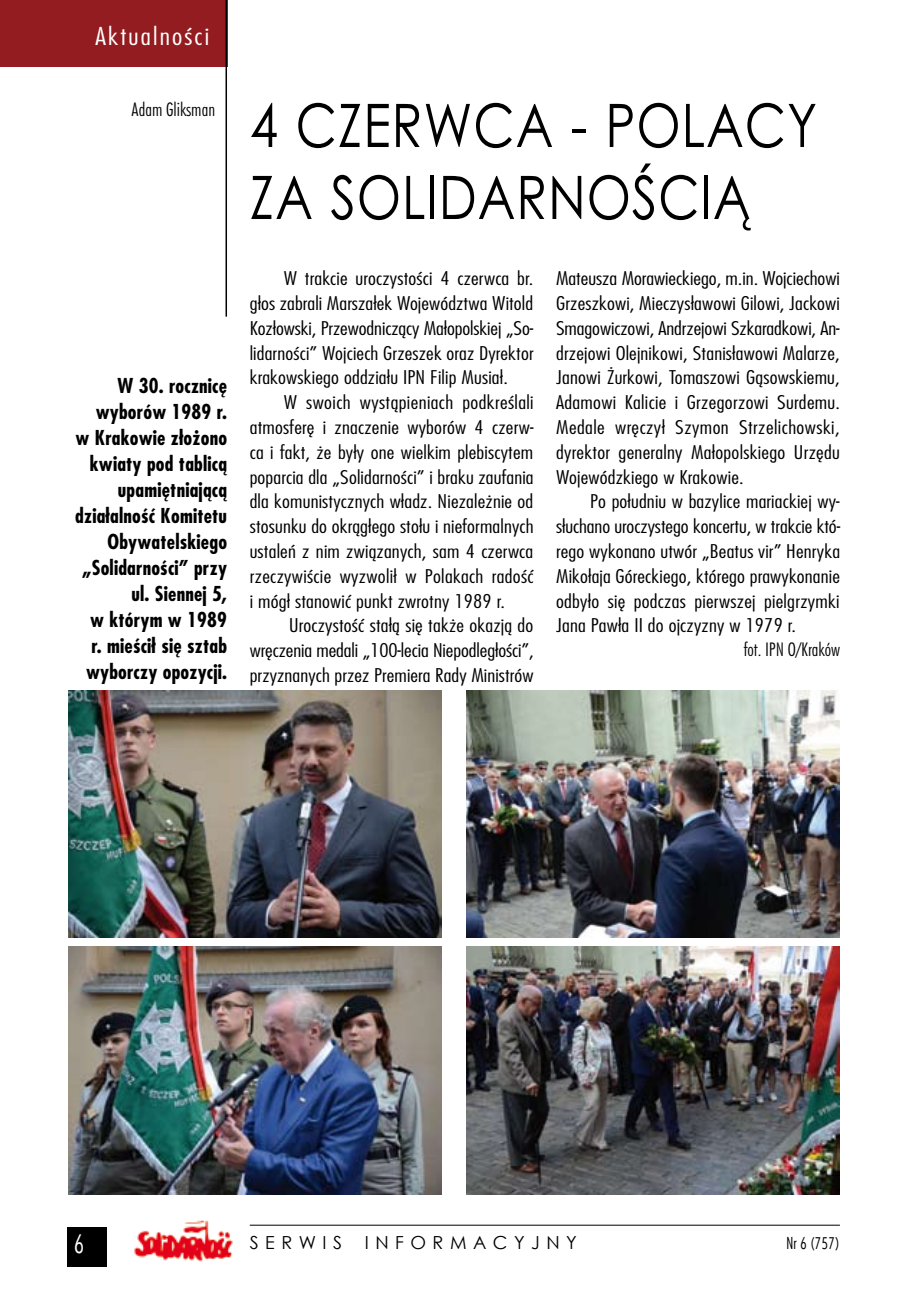
<style>
.page{position:relative;width:908px;height:1304px;background:#fff}
.page>*{position:absolute;margin:0;border:0;box-sizing:border-box;transform-origin:0 0}
.t1{font:60px/72px "Century Gothic";letter-spacing:.015em;color:#000;text-align:right;scale:.85 1}
.t2{font:28px "Futura Condensed Light Pl";color:#fff}
.t3{font:300 24px "Fujiyama";letter-spacing:.075em;color:#fff;scale:1.2 1}
.t4{font:700 20px/26px "Fujiyama";letter-spacing:.01em;color:#000;text-align:right}
.t5{font:300 18.4px/24.8px "Fujiyama";letter-spacing:.01em;color:#000;text-align:justify;scale:1.2 1}
.t6{font:18px "Futura Lt Cn PL";color:#000}
.t7{font:18px "Century Gothic";letter-spacing:.36em;color:#000}
.t8{font:18px "Futura Condensed Light Pl";color:#000}
</style>
<div class="page">
<hr style="left:250px;top:1225px;width:589px;height:1px;background:#000">
<div style="left:67px;top:1227px;width:40px;height:40px;background:#000"></div>
<img style="left:134px;top:1220px;width:99px;height:42px">
<div style="left:0;top:0;width:227px;height:67px;background:#931c20"></div>
<hr style="left:225px;top:0;width:2px;height:317px;background:#000">
<img style="left:466px;top:947px;width:373px;height:247px">
<img style="left:466px;top:690px;width:373px;height:248px">
<img style="left:68px;top:690px;width:374px;height:247px">
<img style="left:68px;top:947px;width:374px;height:247px">
<h3 class="t3" style="left:95px;top:20px;width:96px">Aktualności</h3>
<p class="t6" style="left:132px;top:98px;width:85px">Adam Gliksman</p>
<p class="t4" style="left:75px;top:372px;width:153px">W 30. rocznicę wyborów 1989 r.<br>w Krakowie złożono kwiaty pod tablicą upamiętniającą działalność Komitetu<br>Obywatelskiego „Solidarności” przy ul. Siennej 5,<br>w którym w 1989 r. mieścił się sztab wyborczy opozycji.</p>
<h1 class="t1" style="left:250px;top:88px;width:590px">- PO LACY<br>ZA SOLIDARNOŚCIĄ</h1>
<p class="t5" style="left:249px;top:265px;width:238px;text-indent:34px">W trakcie uroczystości 4 czerwca br. głos zabrali Marszałek Województwa Witold Kozłowski, Przewodniczący Małopolskiej „So&shy;lidarności” Wojciech Grzeszek oraz Dyrektor krakowskiego oddziału IPN Filip Musiał.</p>
<p class="t5" style="left:249px;top:389px;width:238px;text-indent:34px">W swoich wystąpieniach podkreślali atmosferę i znaczenie wyborów 4 czerw&shy;ca i fakt, że były one wielkim plebiscytem poparcia dla „Solidarności” i braku zaufania dla komunistycznych władz. Niezależnie od stosunku do okrągłego stołu i nieformalnych ustaleń z nim związanych, sam 4 czerwca rzeczywiście wyzwolił w Polakach radość i mógł stanowić punkt zwrotny 1989 r.</p>
<p class="t5" style="left:249px;top:613px;width:238px;text-indent:39px">Uroczystość stałą się także okazją do wręczenia medali „100-lecia Niepodległości”, przyznanych przez Premiera Rady Ministrów</p>
<h1 class="t1" style="left:250px;top:88px;width:178px">4 CZERWCA</h1>
<p class="t5" style="left:556px;top:265px;width:238px">Mateusza Morawieckiego, m.in. Wojciechowi Grzeszkowi, Mieczysławowi Gilowi, Jackowi Smagowiczowi, Andrzejowi Szkaradkowi, An&shy;drzejowi Olejnikowi, Stanisławowi Malarze, Janowi Żurkowi, Tomaszowi Gąsowskiemu, Adamowi Kalicie i Grzegorzowi Surdemu.<br>Medale wręczył Szymon Strzelichowski, dyrektor generalny Małopolskiego Urzędu Wojewódzkiego w Krakowie.</p>
<p class="t5" style="left:556px;top:489px;width:238px;text-indent:34px">Po południu w bazylice mariackiej wy&shy;słuchano uroczystego koncertu, w trakcie któ&shy;rego wykonano utwór „Beatus vir” Henryka Mikołaja Góreckiego, którego prawykonanie odbyło się podczas pierwszej pielgrzymki Jana Pawła II do ojczyzny w 1979 r.</p>
<p class="t6" style="left:743px;top:638px;width:98px">fot. IPN O/Kraków</p>
<h2 class="t2" style="left:74px;top:1229px;width:12px">6</h2>
<p class="t7" style="left:250px;top:1230px;width:94px">SERWIS</p>
<p class="t7" style="left:364px;top:1230px;width:213px">INFORMACYJNY</p>
<p class="t8" style="left:786px;top:1233px;width:55px">Nr 6 (757)</p>
</div>
